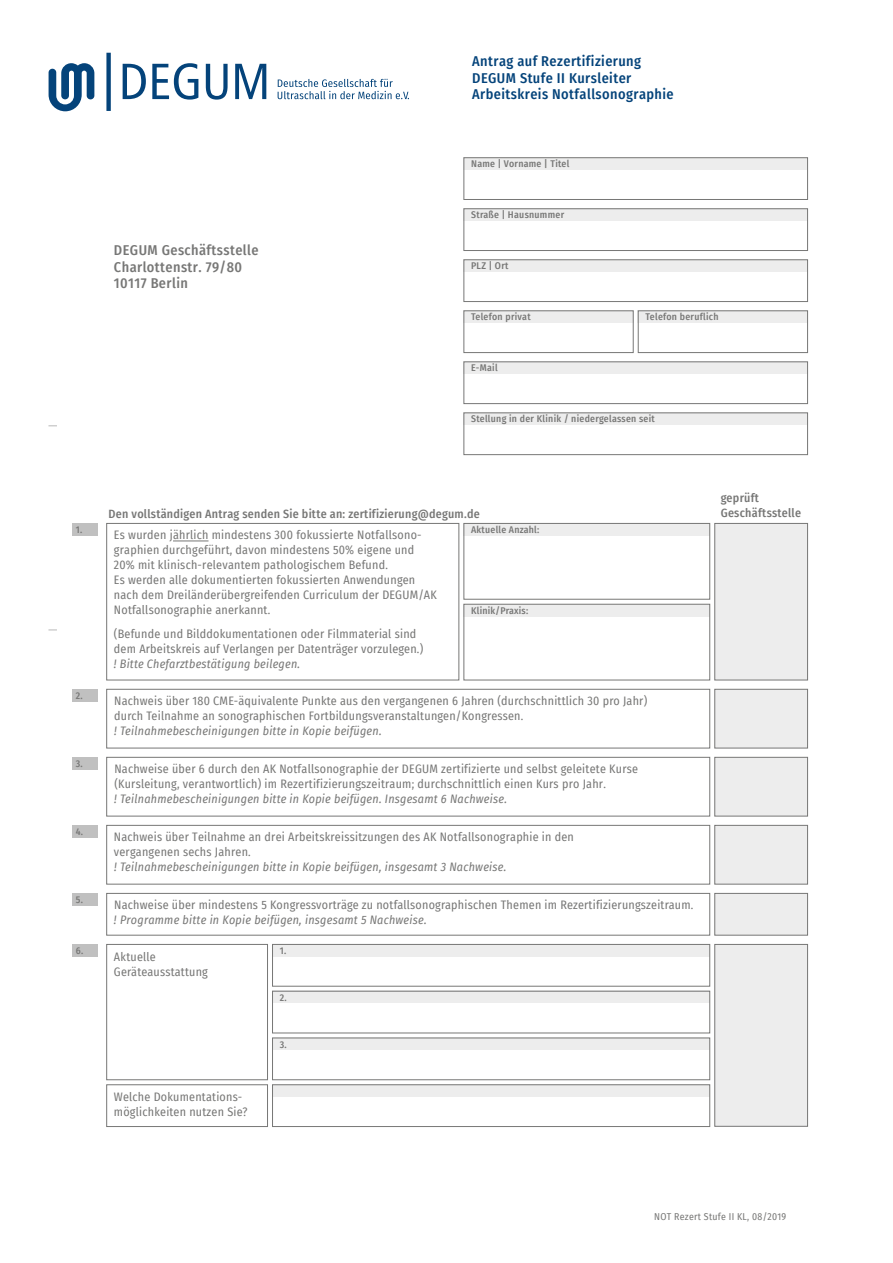
<style>
.page{position:relative;width:893px;height:1263px;background:#fff}
.page>*{position:absolute;margin:0;border:0;box-sizing:border-box;transform-origin:0 0}
.t1{font:500 14.25px/16.5px "Fira Sans Condensed";letter-spacing:.03em;color:#04437a}
.t2{font:500 14.25px/16.5px "Fira Sans Condensed";letter-spacing:.03em;color:#777776}
.t3{font:12px/15px "Fira Sans Condensed";letter-spacing:.02em;color:#777776}
.t4{font:italic 12px "Fira Sans Condensed";letter-spacing:.02em;color:#777776}
.t5{font:500 12px/15px "Fira Sans Condensed";letter-spacing:.02em;color:#777776}
.t6{font:500 9.75px "Fira Sans Condensed";letter-spacing:.03em;color:#777776}
.t7{font:9.75px "Fira Sans Condensed";letter-spacing:.03em;color:#777776}
</style>
<div class="page">
<div style="left:463px;top:208px;width:345px;height:13px;background:#ededed"></div>
<div style="left:463px;top:208px;width:345px;height:43px;border:1px solid #777776"></div>
<div style="left:463px;top:157px;width:345px;height:13px;background:#ededed"></div>
<div style="left:463px;top:157px;width:345px;height:43px;border:1px solid #777776"></div>
<div style="left:463px;top:259px;width:345px;height:13px;background:#ededed"></div>
<div style="left:463px;top:259px;width:345px;height:43px;border:1px solid #777776"></div>
<div style="left:463px;top:310px;width:171px;height:13px;background:#ededed"></div>
<div style="left:463px;top:310px;width:171px;height:43px;border:1px solid #777776"></div>
<div style="left:638px;top:310px;width:170px;height:13px;background:#ededed"></div>
<div style="left:638px;top:310px;width:170px;height:43px;border:1px solid #777776"></div>
<div style="left:463px;top:361px;width:345px;height:13px;background:#ededed"></div>
<div style="left:463px;top:412px;width:345px;height:13px;background:#ededed"></div>
<div style="left:463px;top:361px;width:345px;height:43px;border:1px solid #777776"></div>
<div style="left:463px;top:412px;width:345px;height:43px;border:1px solid #777776"></div>
<div style="left:72px;top:689px;width:26px;height:13px;background:#c0c0c0"></div>
<div style="left:714px;top:689px;width:94px;height:59px;background:#ededed;border:1px solid #777776"></div>
<div style="left:106px;top:689px;width:604px;height:59px;border:1px solid #777776"></div>
<svg style="left:123px;top:64px;width:23px;height:35px"></svg>
<svg style="left:152px;top:63px;width:46px;height:37px"></svg>
<svg style="left:206px;top:64px;width:22px;height:36px"></svg>
<svg style="left:235px;top:64px;width:31px;height:35px"></svg>
<div style="left:106px;top:53px;width:5px;height:58px;background:#04437a"></div>
<svg style="left:278px;top:79px;width:131px;height:20px"></svg>
<svg style="left:49px;top:63px;width:45px;height:48px"></svg>
<div style="left:72px;top:757px;width:26px;height:13px;background:#c0c0c0"></div>
<div style="left:714px;top:757px;width:94px;height:59px;background:#ededed;border:1px solid #777776"></div>
<div style="left:106px;top:757px;width:604px;height:59px;border:1px solid #777776"></div>
<div style="left:72px;top:825px;width:26px;height:13px;background:#c0c0c0"></div>
<div style="left:72px;top:893px;width:26px;height:13px;background:#c0c0c0"></div>
<div style="left:714px;top:825px;width:94px;height:59px;background:#ededed;border:1px solid #777776"></div>
<div style="left:714px;top:893px;width:94px;height:42px;background:#ededed;border:1px solid #777776"></div>
<div style="left:106px;top:825px;width:604px;height:59px;border:1px solid #777776"></div>
<div style="left:106px;top:893px;width:604px;height:42px;border:1px solid #777776"></div>
<div style="left:72px;top:944px;width:26px;height:13px;background:#c0c0c0"></div>
<div style="left:272px;top:1037px;width:438px;height:13px;background:#ededed"></div>
<div style="left:272px;top:990px;width:438px;height:13px;background:#ededed"></div>
<div style="left:272px;top:991px;width:438px;height:42px;border:1px solid #777776"></div>
<div style="left:714px;top:944px;width:94px;height:183px;background:#ededed;border:1px solid #777776"></div>
<div style="left:106px;top:944px;width:162px;height:136px;border:1px solid #777776"></div>
<div style="left:106px;top:1084px;width:162px;height:43px;border:1px solid #777776"></div>
<div style="left:272px;top:944px;width:438px;height:13px;background:#ededed"></div>
<div style="left:272px;top:944px;width:438px;height:42px;border:1px solid #777776"></div>
<div style="left:272px;top:1084px;width:438px;height:13px;background:#ededed"></div>
<div style="left:272px;top:1037px;width:438px;height:43px;border:1px solid #777776"></div>
<div style="left:272px;top:1084px;width:438px;height:43px;border:1px solid #777776"></div>
<div style="left:72px;top:523px;width:26px;height:13px;background:#c0c0c0"></div>
<div style="left:714px;top:523px;width:94px;height:157px;background:#ededed;border:1px solid #777776"></div>
<div style="left:106px;top:523px;width:353px;height:157px;border:1px solid #777776"></div>
<hr style="left:173px;top:541px;width:35px;height:1px;background:#777776">
<div style="left:463px;top:523px;width:247px;height:13px;background:#ededed"></div>
<div style="left:463px;top:523px;width:247px;height:77px;border:1px solid #777776"></div>
<div style="left:463px;top:604px;width:247px;height:13px;background:#ededed"></div>
<div style="left:463px;top:604px;width:247px;height:76px;border:1px solid #777776"></div>
<p class="t1" style="left:472px;top:53px;width:203px">Antrag auf Rezertifizierung<br>DEGUM Stufe II Kursleiter<br>Arbeitskreis Notfallsonographie</p>
<p class="t6" style="left:471px;top:156px;width:100px">Name | Vorname | Titel</p>
<p class="t2" style="left:114px;top:241px;width:146px">DEGUM Geschäftsstelle<br>Charlottenstr. 79/80<br>10117 Berlin</p>
<p class="t6" style="left:471px;top:207px;width:95px">Straße | Hausnummer</p>
<p class="t6" style="left:471px;top:258px;width:39px">PLZ | Ort</p>
<p class="t6" style="left:471px;top:309px;width:61px">Telefon privat</p>
<p class="t6" style="left:645px;top:309px;width:74px">Telefon beruflich</p>
<p class="t6" style="left:471px;top:360px;width:28px">E-Mail</p>
<p class="t6" style="left:471px;top:411px;width:185px">Stellung in der Klinik / niedergelassen seit</p>
<p class="t5" style="left:109px;top:505px;width:373px">Den vollständigen Antrag senden Sie bitte an: zertifizierung@degum.de</p>
<p class="t6" style="left:76px;top:522px;width:8px">1.</p>
<p class="t3" style="left:114px;top:527px;width:324px">Es wurden jährlich mindestens 300 fokussierte Notfallsono&shy;graphien durchgeführt, davon mindestens 50% eigene und 20% mit klinisch-relevantem pathologischem Befund.<br>Es werden alle dokumentierten fokussierten Anwendungen nach dem Dreiländerübergreifenden Curriculum der DEGUM/AK Notfallsonographie anerkannt.</p>
<p class="t3" style="left:114px;top:626px;width:311px">(Befunde und Bilddokumentationen oder Filmmaterial sind dem Arbeitskreis auf Verlangen per Datenträger vorzulegen.)</p>
<p class="t4" style="left:114px;top:655px;width:188px">! Bitte Chefarztbestätigung beilegen.</p>
<p class="t6" style="left:471px;top:522px;width:70px">Aktuelle Anzahl:</p>
<p class="t6" style="left:471px;top:603px;width:59px">Klinik/Praxis:</p>
<p class="t6" style="left:76px;top:687px;width:9px">2.</p>
<p class="t3" style="left:114px;top:693px;width:534px">Nachweis über 180 CME-äquivalente Punkte aus den vergangenen 6 Jahren (durchschnittlich 30 pro Jahr) durch Teilnahme an sonographischen Fortbildungsveranstaltungen/Kongressen.</p>
<p class="t4" style="left:114px;top:722px;width:269px">! Teilnahmebescheinigungen bitte in Kopie beifügen.</p>
<p class="t6" style="left:76px;top:755px;width:9px">3.</p>
<p class="t3" style="left:114px;top:761px;width:525px">Nachweise über 6 durch den AK Notfallsonographie der DEGUM zertifizierte und selbst geleitete Kurse (Kursleitung, verantwortlich) im Rezertifizierungszeitraum; durchschnittlich einen Kurs pro Jahr.</p>
<p class="t4" style="left:114px;top:790px;width:394px">! Teilnahmebescheinigungen bitte in Kopie beifügen. Insgesamt 6 Nachweise.</p>
<p class="t6" style="left:76px;top:824px;width:9px">4.</p>
<p class="t3" style="left:114px;top:828px;width:461px">Nachweis über Teilnahme an drei Arbeitskreissitzungen des AK Notfallsonographie in den vergangenen sechs Jahren.</p>
<p class="t4" style="left:114px;top:858px;width:394px">! Teilnahmebescheinigungen bitte in Kopie beifügen, insgesamt 3 Nachweise.</p>
<p class="t3" style="left:114px;top:897px;width:581px">Nachweise über mindestens 5 Kongressvorträge zu notfallsonographischen Themen im Rezertifizierungszeitraum.</p>
<p class="t4" style="left:114px;top:911px;width:314px">! Programme bitte in Kopie beifügen, insgesamt 5 Nachweise.</p>
<p class="t6" style="left:76px;top:892px;width:9px">5.</p>
<p class="t6" style="left:76px;top:943px;width:9px">6.</p>
<p class="t3" style="left:114px;top:948px;width:95px">Aktuelle<br>Geräteausstattung</p>
<p class="t3" style="left:114px;top:1089px;width:135px">Welche Dokumentations&shy;möglichkeiten nutzen Sie?</p>
<p class="t6" style="left:280px;top:943px;width:8px">1.</p>
<p class="t6" style="left:280px;top:989px;width:8px">2.</p>
<p class="t6" style="left:280px;top:1036px;width:8px">3.</p>
<p class="t5" style="left:721px;top:490px;width:82px">geprüft<br>Geschäftsstelle</p>
<p class="t7" style="left:654px;top:1210px;width:134px">NOT Rezert Stufe II KL, 08/2019</p>
</div>
